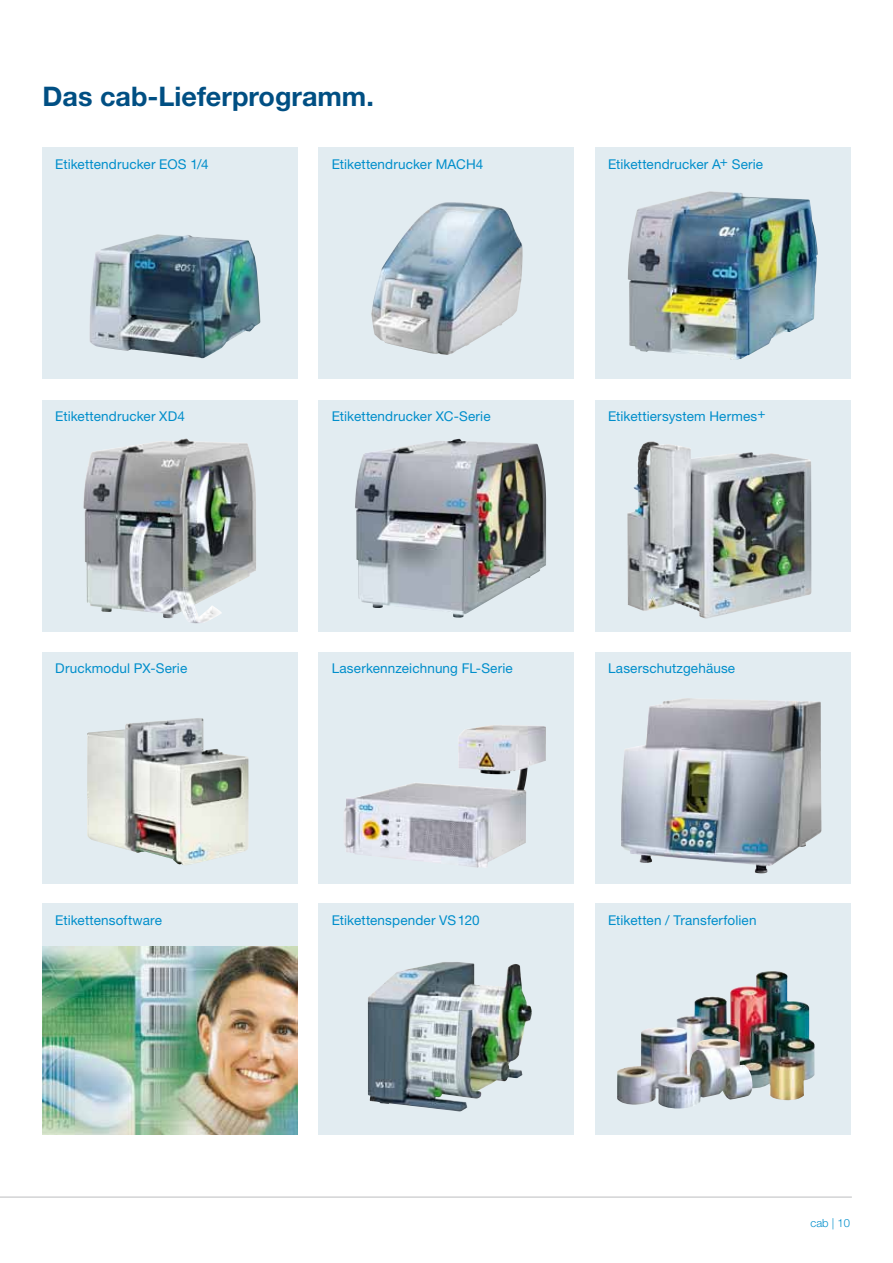
<style>
.page{position:relative;width:893px;height:1263px;background:#fff}
.page>*{position:absolute;margin:0;border:0;box-sizing:border-box;transform-origin:0 0}
.t1{font:700 27px "Helvetica Neue";color:#004f83}
.t2{font:13.5px "Helvetica Neue";letter-spacing:.01em;color:#008ecb}
.t3{font:300 11.25px "Helvetica Neue";color:#008ecb}
</style>
<div class="page">
<hr style="left:0;top:1197px;width:852px;height:1px;background:#bcbec0">
<div style="left:595px;top:904px;width:255px;height:231px;background:#e2ecf1"></div>
<div style="left:319px;top:400px;width:255px;height:231px;background:#e2ecf1"></div>
<img style="left:355px;top:439px;width:191px;height:179px">
<div style="left:319px;top:148px;width:255px;height:231px;background:#e2ecf1"></div>
<img style="left:371px;top:202px;width:152px;height:153px">
<div style="left:43px;top:148px;width:255px;height:231px;background:#e2ecf1"></div>
<img style="left:89px;top:234px;width:172px;height:124px">
<div style="left:595px;top:148px;width:255px;height:231px;background:#e2ecf1"></div>
<img style="left:628px;top:191px;width:190px;height:169px">
<div style="left:595px;top:400px;width:255px;height:231px;background:#e2ecf1"></div>
<img style="left:627px;top:441px;width:184px;height:178px">
<div style="left:43px;top:652px;width:255px;height:232px;background:#e2ecf1"></div>
<img style="left:87px;top:718px;width:162px;height:147px">
<div style="left:43px;top:400px;width:255px;height:231px;background:#e2ecf1"></div>
<img style="left:83px;top:438px;width:173px;height:185px">
<div style="left:43px;top:904px;width:255px;height:231px;background:#e2ecf1"></div>
<img style="left:43px;top:947px;width:255px;height:188px">
<div style="left:319px;top:904px;width:255px;height:231px;background:#e2ecf1"></div>
<img style="left:368px;top:962px;width:164px;height:150px">
<div style="left:319px;top:652px;width:255px;height:232px;background:#e2ecf1"></div>
<img style="left:344px;top:725px;width:202px;height:143px">
<div style="left:595px;top:652px;width:255px;height:232px;background:#e2ecf1"></div>
<img style="left:621px;top:698px;width:200px;height:175px">
<img style="left:677px;top:971px;width:138px;height:129px">
<img style="left:617px;top:1027px;width:136px;height:82px">
<h1 class="t1" style="left:43px;top:79px;width:333px">Das cab-Lieferprogramm.</h1>
<p class="t2" style="left:55px;top:156px;width:155px">Etikettendrucker EOS 1/4</p>
<p class="t2" style="left:608px;top:156px;width:157px">Etikettendrucker A+ Serie</p>
<p class="t2" style="left:332px;top:156px;width:153px">Etikettendrucker MACH4</p>
<p class="t2" style="left:55px;top:408px;width:131px">Etikettendrucker XD4</p>
<p class="t2" style="left:332px;top:408px;width:160px">Etikettendrucker XC-Serie</p>
<p class="t2" style="left:608px;top:408px;width:159px">Etikettiersystem Hermes+</p>
<p class="t2" style="left:55px;top:660px;width:133px">Druckmodul PX-Serie</p>
<p class="t2" style="left:332px;top:660px;width:183px">Laserkennzeichnung FL-Serie</p>
<p class="t2" style="left:608px;top:660px;width:129px">Laserschutzgehäuse</p>
<p class="t2" style="left:55px;top:912px;width:108px">Etikettensoftware</p>
<p class="t2" style="left:332px;top:912px;width:149px">Etikettenspender VS120</p>
<p class="t2" style="left:608px;top:912px;width:150px">Etiketten / Transferfolien</p>
<p class="t3" style="left:810px;top:1216px;width:41px">cab | 10</p>
</div>
